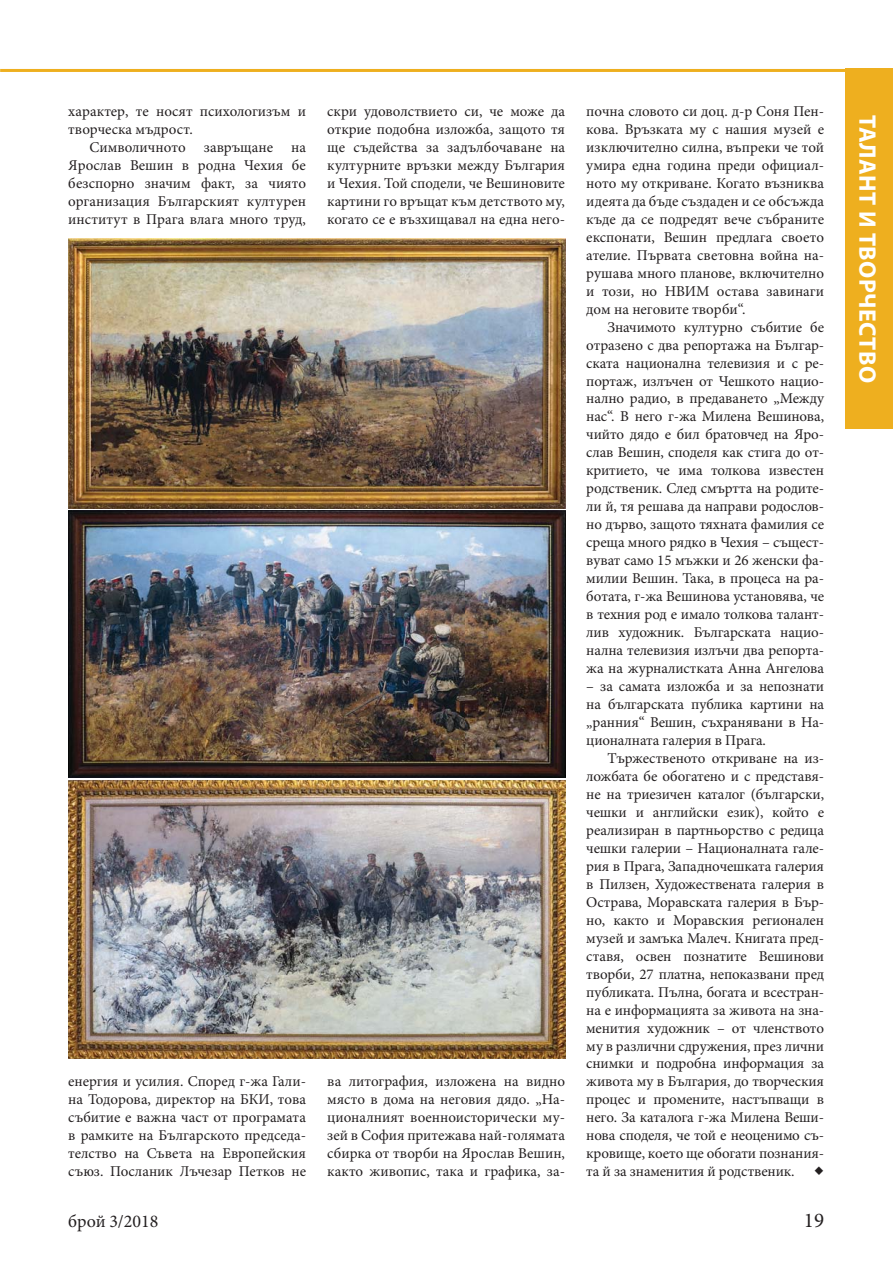
<style>
.page{position:relative;width:893px;height:1263px;background:#fff}
.page>*{position:absolute;margin:0;border:0;box-sizing:border-box;transform-origin:0 0}
.t1{font:700 24px "Myriad Pro";letter-spacing:.02em;color:#fff}
.t2{font:21px "Minion Pro";color:#231f20}
.t3{font:18px "Minion Pro";color:#231f20}
.t4{font:15px/18px "Minion Pro";color:#231f20;text-align:justify}
.s1{font-size:21px}
</style>
<div class="page">
<hr style="left:0;top:69px;width:892px;height:3px;background:#eeaf1f">
<div style="left:845px;top:69px;width:47px;height:360px;background:#eeaf1f"></div>
<img style="left:68px;top:239px;width:497px;height:539px">
<img style="left:68px;top:780px;width:497px;height:279px">
<p class="t4" style="left:68px;top:102px;width:239px">характер, те носят психологизъм и</p>
<p class="t4" style="left:68px;top:120px;width:126px">творческа мъдрост.</p>
<p class="t4" style="left:90px;top:138px;width:218px">Символичното завръщане на</p>
<p class="t4" style="left:68px;top:156px;width:239px">Ярослав Вешин в родна Чехия бе</p>
<p class="t4" style="left:68px;top:174px;width:239px">безспорно значим факт, за чиято</p>
<p class="t4" style="left:68px;top:192px;width:239px">организация Българският културен</p>
<p class="t4" style="left:68px;top:210px;width:239px">институт в Прага влага много труд,</p>
<p class="t4" style="left:68px;top:1072px;width:239px">енергия и усилия. Според г-жа Гали&shy;на Тодорова, директор на БКИ, това събитие е важна част от програмата в рамките на Българското председа&shy;телство на Съвета на Европейския съюз. Посланик Лъчезар Петков не</p>
<p class="t4" style="left:327px;top:102px;width:239px">скри удоволствието си, че може да открие подобна изложба, защото тя ще съдейства за задълбочаване на културните връзки между България и Чехия. Той сподели, че Вешиновите картини го връщат към детството му, когато се е възхищавал на една него-</p>
<p class="t4" style="left:327px;top:1072px;width:239px">ва литография, изложена на видно място в дома на неговия дядо. „На&shy;ционалният военноисторически му&shy;зей в София притежава най-голямата сбирка от творби на Ярослав Вешин, както живопис, така и графика, за-</p>
<p class="t4" style="left:586px;top:102px;width:239px">почна словото си доц. д-р Соня Пен&shy;кова. Връзката му с нашия музей е изключително силна, въпреки че той умира една година преди официал&shy;ното му откриване. Когато възниква идеята да бъде създаден и се обсъжда къде да се подредят вече събраните експонати, Вешин предлага своето ателие. Първата световна война на&shy;рушава много планове, включително и този, но НВИМ остава завинаги дом на неговите творби“.</p>
<p class="t4" style="left:586px;top:317px;width:239px;text-indent:21px">Значимото културно събитие бе отразено с два репортажа на Българ&shy;ската национална телевизия и с ре&shy;портаж, излъчен от Чешкото нацио&shy;нално радио, в предаването „Между нас“. В него г-жа Милена Вешинова, чийто дядо е бил братовчед на Яро&shy;слав Вешин, споделя как стига до от&shy;критието, че има толкова известен родственик. След смъртта на родите&shy;ли й, тя решава да направи родослов&shy;но дърво, защото тяхната фамилия се среща много рядко в Чехия – същест&shy;вуват само 15 мъжки и 26 женски фа&shy;милии Вешин. Така, в процеса на ра&shy;ботата, г-жа Вешинова установява, че в техния род е имало толкова талант&shy;лив художник. Българската нацио&shy;нална телевизия излъчи два репорта&shy;жа на журналистката Анна Ангелова</p>
<p class="t4" style="left:586px;top:677px;width:239px">– за самата изложба и за непознати на българската публика картини на „ранния“ Вешин, съхранявани в На&shy;ционалната галерия в Прага.</p>
<p class="t4" style="left:586px;top:749px;width:239px;text-indent:21px">Тържественото откриване на из&shy;ложбата бе обогатено и с представя&shy;не на триезичен каталог (български, чешки и английски език), който е реализиран в партньорство с редица чешки галерии – Националната гале&shy;рия в Прага, Западночешката галерия в Пилзен, Художествената галерия в Острава, Моравската галерия в Бър&shy;но, както и Моравския регионален музей и замъка Малеч. Книгата пред&shy;ставя, освен познатите Вешинови творби, 27 платна, непоказвани пред публиката. Пълна, богата и всестран&shy;на е информацията за живота на зна&shy;менития художник – от членството му в различни сдружения, през лични снимки и подробна информация за живота му в България, до творческия процес и промените, настъпващи в него. За каталога г-жа Милена Веши&shy;нова споделя, че той е неоценимо съ&shy;кровище, което ще обогати познания&shy;та й за знаменития й родственик. <span class="s1">◆</span></p>
<p class="t3" style="left:68px;top:1210px;width:92px">брой 3/2018</p>
<h2 class="t2" style="left:804px;top:1208px;width:22px">19</h2>
<h1 class="t1" style="left:882px;top:115px;width:270px;rotate:90deg">ТАЛАНТ И ТВОРЧЕСТВО</h1>
</div>
